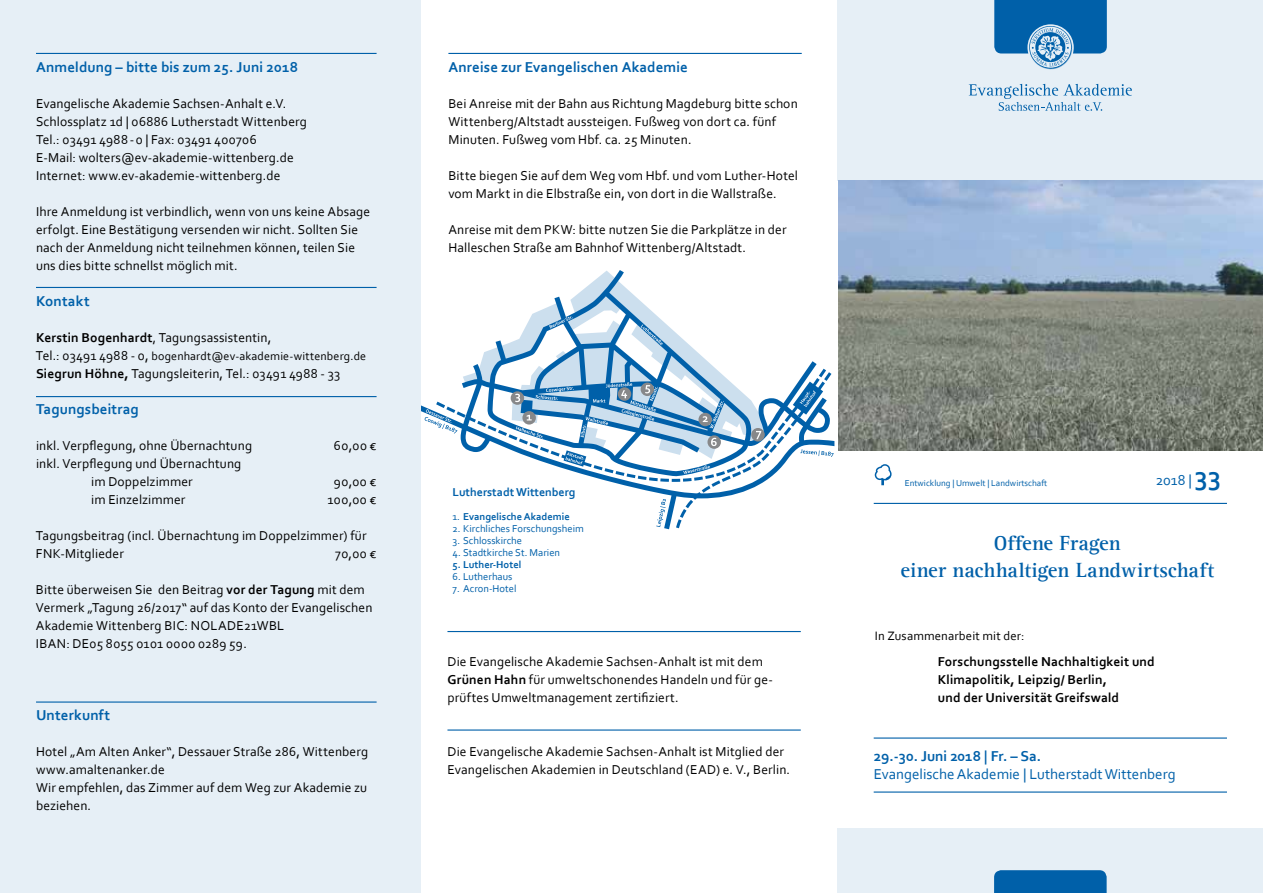
<style>
.page{position:relative;width:1263px;height:893px;background:#fff}
.page>*{position:absolute;margin:0;border:0;box-sizing:border-box;transform-origin:0 0}
.t1{font:700 21px/27px "Agfa Rotis Serif";color:#0060a9;text-align:center}
.t2{font:700 15px "Corbel";letter-spacing:.01em;color:#0060a9}
.t3{font:15px "Corbel";color:#0060a9}
.t4{font:13.5px/18px "Corbel";letter-spacing:.01em;color:#000}
.t5{font:700 13.5px/18px "Corbel";letter-spacing:.01em;color:#000}
.t6{font:12.75px "Corbel";letter-spacing:.01em;color:#000}
.t7{font:12px "Corbel";letter-spacing:.015em;color:#000}
.t8{font:700 12px "Corbel";color:#0060a9}
.t9{font:10.5px "Corbel";color:#0060a9}
.t10{font:700 10.5px "Corbel";color:#0060a9}
.t11{font:9px "Corbel";color:#0060a9}
.s1{font-weight:700}
.s2{font-size:12px}
.s3{font-size:13.5px}
.s4{font-weight:400}
.s5{font-weight:700;font-size:27px}
</style>
<div class="page">
<div style="left:838px;top:0;width:425px;height:180px;background:#e6eff6"></div>
<svg style="left:969px;top:84px;width:163px;height:27px"></svg>
<svg style="left:994px;top:0;width:113px;height:69px"></svg>
<div style="left:838px;top:828px;width:425px;height:65px;background:#e6eff6"></div>
<div style="left:994px;top:870px;width:112px;height:23px;background:#0060a9"></div>
<div style="left:0;top:0;width:421px;height:893px;background:#e6eff6"></div>
<hr style="left:874px;top:503px;width:353px;height:1px;background:#0060a9">
<hr style="left:874px;top:737px;width:353px;height:2px;background:#0060a9">
<hr style="left:36px;top:287px;width:341px;height:1px;background:#0060a9">
<hr style="left:36px;top:53px;width:341px;height:1px;background:#0060a9">
<hr style="left:36px;top:396px;width:341px;height:1px;background:#0060a9">
<hr style="left:448px;top:53px;width:354px;height:1px;background:#0060a9">
<hr style="left:36px;top:701px;width:341px;height:2px;background:#0060a9">
<hr style="left:447px;top:631px;width:354px;height:1px;background:#0060a9">
<hr style="left:874px;top:791px;width:353px;height:2px;background:#0060a9">
<svg style="left:421px;top:270px;width:413px;height:259px"></svg>
<svg style="left:436px;top:369px;width:395px;height:159px"></svg>
<svg style="left:656px;top:499px;width:10px;height:28px"></svg>
<svg style="left:683px;top:465px;width:27px;height:9px"></svg>
<svg style="left:564px;top:450px;width:22px;height:17px"></svg>
<svg style="left:516px;top:426px;width:27px;height:13px"></svg>
<svg style="left:425px;top:409px;width:32px;height:24px"></svg>
<svg style="left:549px;top:316px;width:24px;height:13px"></svg>
<svg style="left:536px;top:387px;width:38px;height:13px"></svg>
<svg style="left:641px;top:324px;width:21px;height:21px"></svg>
<svg style="left:522px;top:411px;width:14px;height:14px"></svg>
<svg style="left:698px;top:413px;width:14px;height:13px"></svg>
<div style="left:511px;top:391px;width:13px;height:14px;background:#87888a;border-radius:50%"></div>
<div style="left:707px;top:435px;width:14px;height:14px;background:#87888a;border-radius:50%"></div>
<svg style="left:515px;top:394px;width:5px;height:8px"></svg>
<svg style="left:711px;top:438px;width:6px;height:8px"></svg>
<svg style="left:527px;top:415px;width:5px;height:5px"></svg>
<svg style="left:703px;top:401px;width:21px;height:27px"></svg>
<svg style="left:581px;top:382px;width:77px;height:55px"></svg>
<svg style="left:793px;top:382px;width:30px;height:33px"></svg>
<div style="left:751px;top:428px;width:14px;height:13px;background:#87888a;border-radius:50%"></div>
<svg style="left:756px;top:431px;width:5px;height:8px"></svg>
<hr style="left:447px;top:729px;width:354px;height:2px;background:#0060a9">
<svg style="left:875px;top:464px;width:16px;height:21px"></svg>
<img style="left:838px;top:180px;width:425px;height:270px">
<p class="t2" style="left:36px;top:58px;width:263px">Anmeldung – bitte bis zum 25. Juni 2018</p>
<p class="t4" style="left:36px;top:94px;width:272px">Evangelische Akademie Sachsen-Anhalt e.V.<br>Schlossplatz 1d | 06886 Lutherstadt Wittenberg Tel.: 03491 4988-0 | Fax: 03491 400706<br>E-Mail: wolters@ev-akademie-wittenberg.de Internet: www.ev-akademie-wittenberg.de</p>
<p class="t4" style="left:36px;top:202px;width:336px">Ihre Anmeldung ist verbindlich, wenn von uns keine Absage erfolgt. Eine Bestätigung versenden wir nicht. Sollten Sie nach der Anmeldung nicht teilnehmen können, teilen Sie uns dies bitte schnellst möglich mit.</p>
<p class="t2" style="left:36px;top:292px;width:55px">Kontakt</p>
<p class="t4" style="left:36px;top:328px;width:237px"><span class="s1">Kerstin Bogenhardt</span><span class="s2">,</span> Tagungsassistentin,</p>
<p class="t7" style="left:36px;top:349px;width:332px"><span class="s3">Tel.: 03491 4988 - 0,</span> bogenhardt@ev-akademie-wittenberg.de</p>
<p class="t4" style="left:36px;top:364px;width:306px"><span class="s1">Siegrun Höhne,</span> Tagungsleiterin, Tel.: 03491 4988 - 33</p>
<p class="t2" style="left:36px;top:400px;width:104px">Tagungsbeitrag</p>
<p class="t4" style="left:36px;top:436px;width:218px">inkl. Verpflegung, ohne Übernachtung</p>
<p class="t4" style="left:334px;top:436px;width:44px">60,00 €</p>
<p class="t4" style="left:36px;top:454px;width:207px;text-align:center">inkl. Verpflegung und Übernachtung im Doppelzimmer</p>
<p class="t4" style="left:334px;top:472px;width:44px">90,00 €</p>
<p class="t4" style="left:91px;top:490px;width:96px">im Einzelzimmer</p>
<p class="t4" style="left:328px;top:490px;width:50px">100,00 €</p>
<p class="t4" style="left:36px;top:526px;width:332px">Tagungsbeitrag (incl. Übernachtung im Doppelzimmer) für<br>FNK-Mitglieder</p>
<p class="t4" style="left:335px;top:544px;width:43px">70,00 €</p>
<p class="t4" style="left:36px;top:580px;width:338px">Bitte überweisen Sie den Beitrag <span class="s1">vor der Tagung</span> mit dem Vermerk „Tagung 26/2017“ auf das Konto der Evangelischen Akademie Wittenberg BIC: NOLADE21WBL<br>IBAN: DE05 8055 0101 0000 0289 59.</p>
<p class="t2" style="left:36px;top:706px;width:76px">Unterkunft</p>
<p class="t4" style="left:36px;top:742px;width:334px">Hotel „Am Alten Anker“, Dessauer Straße 286, Wittenberg www.amaltenanker.de<br>Wir empfehlen, das Zimmer auf dem Weg zur Akademie zu beziehen.</p>
<p class="t2" style="left:448px;top:58px;width:241px">Anreise zur Evangelischen Akademie</p>
<p class="t4" style="left:448px;top:94px;width:351px">Bei Anreise mit der Bahn aus Richtung Magdeburg bitte schon<br>Wittenberg/Altstadt aussteigen. Fußweg von dort ca. fünf<br>Minuten. Fußweg vom Hbf. ca. 25 Minuten.</p>
<p class="t4" style="left:448px;top:166px;width:351px">Bitte biegen Sie auf dem Weg vom Hbf. und vom Luther-Hotel vom Markt in die Elbstraße ein, von dort in die Wallstraße.</p>
<p class="t4" style="left:448px;top:220px;width:340px">Anreise mit dem PKW: bitte nutzen Sie die Parkplätze in der<br>Halleschen Straße am Bahnhof Wittenberg/Altstadt.</p>
<p class="t8" style="left:453px;top:485px;width:124px">Lutherstadt Wittenberg</p>
<p class="t10" style="left:453px;top:510px;width:119px"><span class="s4">1.</span> Evangelische Akademie</p>
<p class="t9" style="left:453px;top:522px;width:133px">2. Kirchliches Forschungsheim</p>
<p class="t9" style="left:453px;top:534px;width:71px">3. Schlosskirche</p>
<p class="t9" style="left:453px;top:546px;width:109px">4. Stadtkirche St. Marien</p>
<p class="t10" style="left:453px;top:558px;width:70px">5. Luther-Hotel</p>
<p class="t9" style="left:453px;top:570px;width:61px">6. Lutherhaus</p>
<p class="t9" style="left:453px;top:582px;width:65px">7. Acron-Hotel</p>
<p class="t4" style="left:447px;top:652px;width:327px">Die Evangelische Akademie Sachsen-Anhalt ist mit dem<br><span class="s1">Grünen Hahn</span> für umweltschonendes Handeln und für ge&shy;prüftes Umweltmanagement zertifiziert.</p>
<p class="t4" style="left:447px;top:742px;width:344px">Die Evangelische Akademie Sachsen-Anhalt ist Mitglied der<br>Evangelischen Akademien in Deutschland (EAD) e. V., Berlin.</p>
<p class="t11" style="left:905px;top:477px;width:144px">Entwicklung | Umwelt | Landwirtschaft</p>
<p class="t3" style="left:1156px;top:471px;width:67px">2018 | <span class="s5">33</span></p>
<h1 class="t1" style="left:900px;top:530px;width:315px">Offene Fragen<br>einer nachhaltigen Landwirtschaft</h1>
<p class="t6" style="left:875px;top:627px;width:151px">In Zusammenarbeit mit der:</p>
<p class="t5" style="left:938px;top:652px;width:218px">Forschungsstelle Nachhaltigkeit und<br>Klimapolitik, Leipzig/ Berlin,<br>und der Universität Greifswald</p>
<p class="t2" style="left:874px;top:746px;width:169px">29.-30. Juni 2018 | Fr. – Sa.</p>
<p class="t3" style="left:874px;top:764px;width:304px">Evangelische Akademie | Lutherstadt Wittenberg</p>
</div>
